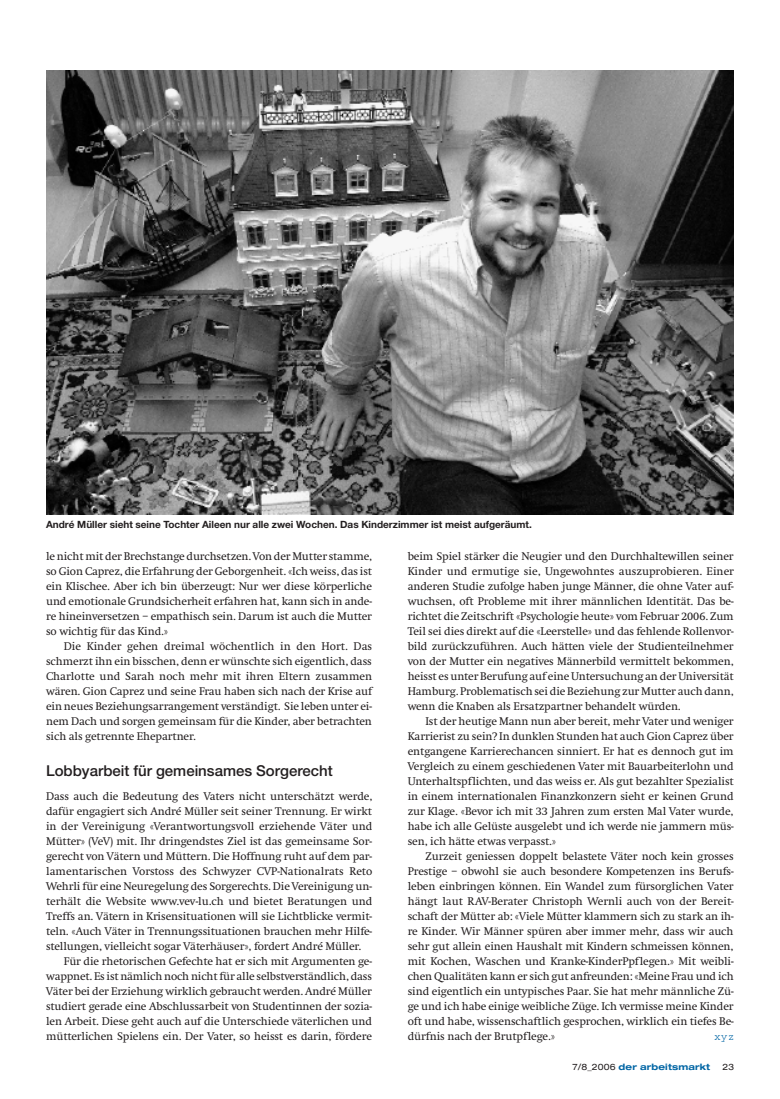
<style>
.page{position:relative;width:780px;height:1099px;background:#fff}
.page>*{position:absolute;margin:0;border:0;box-sizing:border-box;transform-origin:0 0}
.t1{font:500 15px "Helvetica Neue";color:#231f20}
.t2{font:11.5px/15px "Swift";letter-spacing:-.01em;color:#231f20;text-align:justify}
.t3{font:11.25px "Courier";color:#0065a4;scale:.9 1}
.t4{font:700 10px "Helvetica Neue";color:#231f20}
.t5{font:700 expanded 8.75px "Helvetica Neue";letter-spacing:.015em;color:#0065a4}
.t6{font:expanded 8.75px "Helvetica Neue";color:#231f20}
.s1{font-weight:400;color:#231f20}
</style>
<div class="page">
<img style="left:46px;top:71px;width:687px;height:444px">
<p class="t4" style="left:46px;top:521px;width:487px">André Müller sieht seine Tochter Aileen nur alle zwei Wochen. Das Kinderzimmer ist meist aufgeräumt.</p>
<p class="t2" style="left:46px;top:548px;width:327px">le nicht mit der Brechstange durchsetzen. Von der Mutter stamme, so Gion Caprez, die Erfahrung der Geborgenheit. «Ich weiss, das ist ein Klischee. Aber ich bin überzeugt: Nur wer diese körperliche und emotionale Grundsicherheit erfahren hat, kann sich in ande&shy;re hineinversetzen – empathisch sein. Darum ist auch die Mutter so wichtig für das Kind.»</p>
<p class="t2" style="left:46px;top:638px;width:328px;text-indent:18px">Die Kinder gehen dreimal wöchentlich in den Hort. Das schmerzt ihn ein bisschen, denn er wünschte sich eigentlich, dass Charlotte und Sarah noch mehr mit ihren Eltern zusammen wären. Gion Caprez und seine Frau haben sich nach der Krise auf ein neues Beziehungsarrangement verständigt. Sie leben unter ei&shy;nem Dach und sorgen gemeinsam für die Kinder, aber betrachten sich als getrennte Ehepartner.</p>
<h1 class="t1" style="left:46px;top:765px;width:288px">Lobbyarbeit für gemeinsames Sorgerecht</h1>
<p class="t2" style="left:46px;top:788px;width:328px">Dass auch die Bedeutung des Vaters nicht unterschätzt werde,</p>
<p class="t2" style="left:46px;top:803px;width:327px">dafür engagiert sich André Müller seit seiner Trennung. Er wirkt</p>
<p class="t2" style="left:46px;top:818px;width:328px">in der Vereinigung «Verantwortungsvoll erziehende Väter und</p>
<p class="t2" style="left:46px;top:833px;width:327px">Mütter» (VeV) mit. Ihr dringendstes Ziel ist das gemeinsame Sor-</p>
<p class="t2" style="left:46px;top:848px;width:327px">gerecht von Vätern und Müttern. Die Hoffnung ruht auf dem par-</p>
<p class="t2" style="left:46px;top:863px;width:328px">lamentarischen Vorstoss des Schwyzer CVP-Nationalrats Reto</p>
<p class="t2" style="left:46px;top:878px;width:327px">Wehrli für eine Neuregelung des Sorgerechts. Die Vereinigung un-</p>
<p class="t2" style="left:46px;top:893px;width:328px">terhält die Website www.vev-lu.ch und bietet Beratungen und</p>
<p class="t2" style="left:46px;top:908px;width:327px">Treffs an. Vätern in Krisensituationen will sie Lichtblicke vermit-</p>
<p class="t2" style="left:46px;top:923px;width:327px">teln. «Auch Väter in Trennungssituationen brauchen mehr Hilfe-</p>
<p class="t2" style="left:46px;top:938px;width:316px">stellungen, vielleicht sogar Väterhäuser», fordert André Müller.</p>
<p class="t2" style="left:64px;top:953px;width:310px">Für die rhetorischen Gefechte hat er sich mit Argumenten ge-</p>
<p class="t2" style="left:46px;top:968px;width:327px">wappnet. Es ist nämlich noch nicht für alle selbstverständlich, dass</p>
<p class="t2" style="left:46px;top:983px;width:327px">Väter bei der Erziehung wirklich gebraucht werden. André Müller</p>
<p class="t2" style="left:46px;top:998px;width:327px">studiert gerade eine Abschlussarbeit von Studentinnen der sozia-</p>
<p class="t2" style="left:46px;top:1013px;width:327px">len Arbeit. Diese geht auch auf die Unterschiede väterlichen und</p>
<p class="t2" style="left:46px;top:1028px;width:327px">mütterlichen Spielens ein. Der Vater, so heisst es darin, fördere</p>
<p class="t2" style="left:407px;top:548px;width:328px">beim Spiel stärker die Neugier und den Durchhaltewillen seiner Kinder und ermutige sie, Ungewohntes auszuprobieren. Einer anderen Studie zufolge haben junge Männer, die ohne Vater auf&shy;wuchsen, oft Probleme mit ihrer männlichen Identität. Das be&shy;richtet die Zeitschrift «Psychologie heute» vom Februar 2006. Zum Teil sei dies direkt auf die «Leerstelle» und das fehlende Rollenvor&shy;bild zurückzuführen. Auch hätten viele der Studienteilnehmer von der Mutter ein negatives Männerbild vermittelt bekommen, heisst es unter Berufung auf eine Untersuchung an der Universität Hamburg. Problematisch sei die Beziehung zur Mutter auch dann, wenn die Knaben als Ersatzpartner behandelt würden.</p>
<p class="t2" style="left:407px;top:713px;width:327px;text-indent:18px">Ist der heutige Mann nun aber bereit, mehr Vater und weniger Karrierist zu sein? In dunklen Stunden hat auch Gion Caprez über entgangene Karrierechancen sinniert. Er hat es dennoch gut im Vergleich zu einem geschiedenen Vater mit Bauarbeiterlohn und Unterhaltspflichten, und das weiss er. Als gut bezahlter Spezialist in einem internationalen Finanzkonzern sieht er keinen Grund zur Klage. «Bevor ich mit 33 Jahren zum ersten Mal Vater wurde, habe ich alle Gelüste ausgelebt und ich werde nie jammern müs&shy;sen, ich hätte etwas verpasst.»</p>
<p class="t2" style="left:407px;top:848px;width:327px;text-indent:18px">Zurzeit geniessen doppelt belastete Väter noch kein grosses Prestige – obwohl sie auch besondere Kompetenzen ins Berufs&shy;leben einbringen können. Ein Wandel zum fürsorglichen Vater hängt laut RAV-Berater Christoph Wernli auch von der Bereit&shy;schaft der Mütter ab: «Viele Mütter klammern sich zu stark an ih&shy;re Kinder. Wir Männer spüren aber immer mehr, dass wir auch sehr gut allein einen Haushalt mit Kindern schmeissen können, mit Kochen, Waschen und Kranke-KinderPpflegen.» Mit weibli&shy;chen Qualitäten kann er sich gut anfreunden: «Meine Frau und ich sind eigentlich ein untypisches Paar. Sie hat mehr männliche Zü&shy;ge und ich habe einige weibliche Züge. Ich vermisse meine Kinder oft und habe, wissenschaftlich gesprochen, wirklich ein tiefes Be&shy;dürfnis nach der Brutpflege.»</p>
<p class="t3" style="left:714px;top:1033px;width:23px">xyz</p>
<p class="t5" style="left:572px;top:1063px;width:139px"><span class="s1">7/8_2006</span> der arbeitsmarkt</p>
<p class="t6" style="left:722px;top:1063px;width:13px">23</p>
</div>
